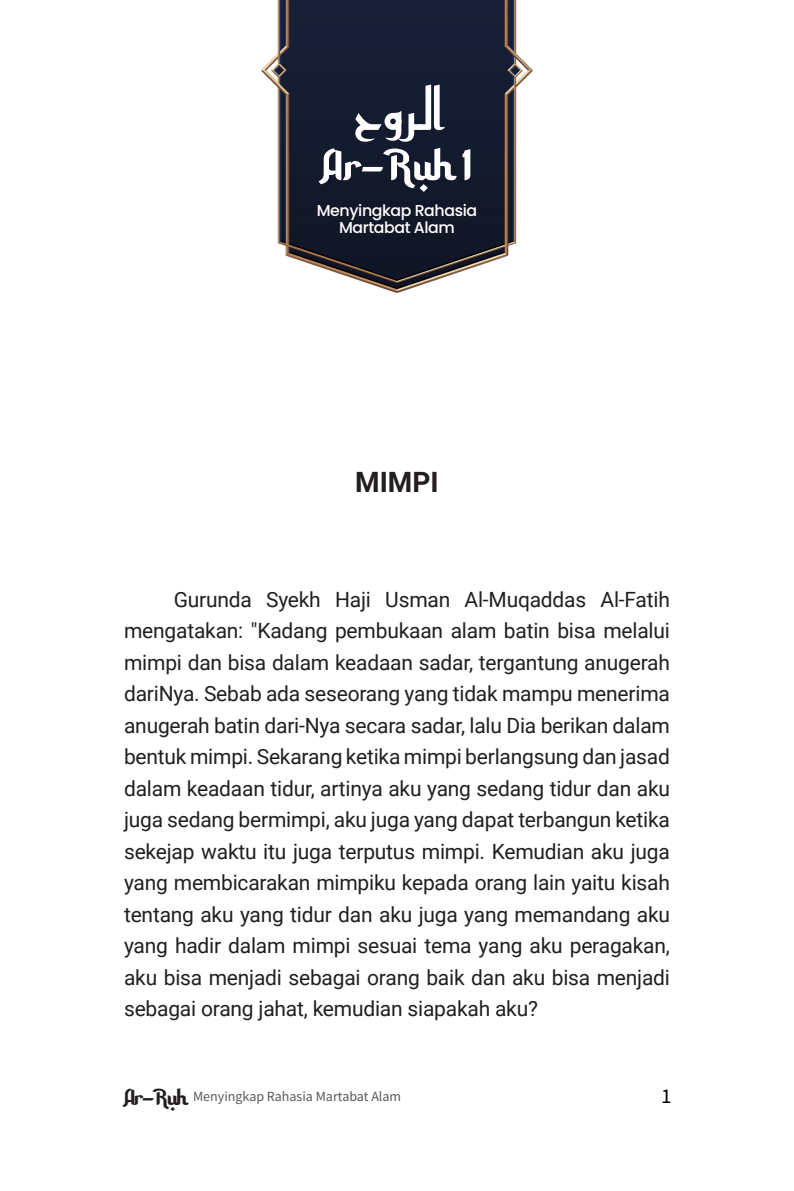
<style>
.page{position:relative;width:794px;height:1191px;background:#fff}
.page>*{position:absolute;margin:0;border:0;box-sizing:border-box;transform-origin:0 0}
.t1{font:56.7px "Reem Kufi";color:#fff}
.Judul_Segedong{font:50.57px "a Awal Ramadhan";color:#fff}
.Judul_BAB{font:700 28px "Roboto";color:#231f20}
.Paragraph{font:21px/31.5px "Roboto";letter-spacing:-.01em;color:#231f20;text-align:justify}
.t2{font:21px "Source Sans Pro";color:#000}
.Judul_Segedong-2{font:500 15.75px/17px "Poppins";letter-spacing:-.025em;color:#fff;text-align:center}
.t3{font:14px "Source Sans Pro";color:#57585a}
.s1{font-family:"a Awal Ramadhan";font-size:26.25px;color:#231f20}
</style>
<div class="page">
<img style="left:261px;top:0;width:272px;height:293px">
<p class="t1" style="left:354px;top:72px;width:93px">الروح</p>
<p class="Judul_Segedong" style="left:322px;top:133px;width:152px">Ar-Ruh 1</p>
<p class="Judul_Segedong-2" style="left:317px;top:202px;width:162px">Menyingkap Rahasia<br>Martabat Alam</p>
<p class="Judul_BAB" style="left:355px;top:463px;width:85px">MIMPI</p>
<p class="Paragraph" style="left:124px;top:583px;width:547px;text-indent:50px">Gurunda Syekh Haji Usman Al-Muqaddas Al-Fatih mengatakan: "Kadang pembukaan alam batin bisa melalui mimpi dan bisa dalam keadaan sadar, tergantung anugerah dariNya. Sebab ada seseorang yang tidak mampu menerima anugerah batin dari-Nya secara sadar, lalu Dia berikan dalam bentuk mimpi. Sekarang ketika mimpi berlangsung dan jasad dalam keadaan tidur, artinya aku yang sedang tidur dan aku juga sedang bermimpi, aku juga yang dapat terbangun ketika sekejap waktu itu juga terputus mimpi. Kemudian aku juga yang membicarakan mimpiku kepada orang lain yaitu kisah tentang aku yang tidur dan aku juga yang memandang aku yang hadir dalam mimpi sesuai tema yang aku peragakan, aku bisa menjadi sebagai orang baik dan aku bisa menjadi sebagai orang jahat, kemudian siapakah aku?</p>
<p class="t3" style="left:124px;top:1087px;width:279px"><span class="s1">Ar-Ruh</span> Menyingkap Rahasia Martabat Alam</p>
<p class="t2" style="left:661px;top:1082px;width:12px">1</p>
</div>
